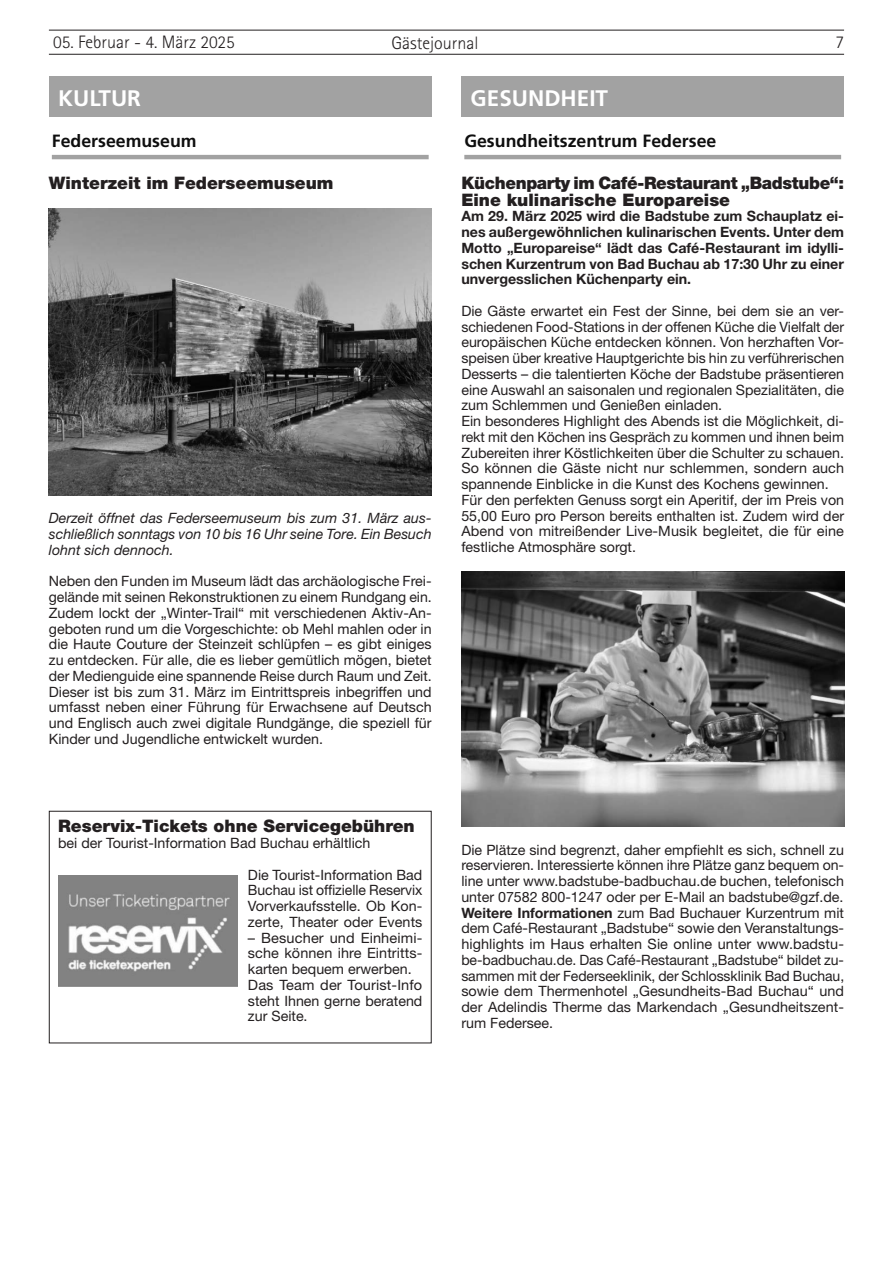
<style>
.page{position:relative;width:893px;height:1263px;background:#fff}
.page>*{position:absolute;margin:0;border:0;box-sizing:border-box;transform-origin:0 0}
.t1{font:700 22.5px "Frutiger LT Std";color:#fff}
.t2{font:300 18px "Rotis Sans Serif Std";color:#231f20}
.t3{font:700 17.7px "Frutiger LT Std";color:#0e0e0e}
.t4{font:900 17.25px/16.5px "Helvetica Neue LT Std";letter-spacing:-.02em;color:#231f20}
.t5{font:900 17.25px "Helvetica Neue LT Std";color:#231f20}
.t6{font:14.25px/15.8px "Helvetica Neue LT Std";color:#231f20;text-align:justify}
.t7{font:700 14.25px/15.8px "Helvetica Neue LT Std";color:#231f20;text-align:justify}
.t8{font:italic 14.25px/15.8px "Helvetica Neue LT Std";color:#231f20;text-align:justify}
.s1{font-weight:700}
</style>
<div class="page">
<hr style="left:49px;top:30px;width:795px;height:1px;background:#231f20">
<hr style="left:49px;top:54px;width:795px;height:1px;background:#231f20">
<div style="left:49px;top:76px;width:383px;height:41px;background:#a2a2a2"></div>
<hr style="left:52px;top:155px;width:377px;height:4px;background:#a2a2a2">
<img style="left:49px;top:209px;width:383px;height:287px">
<img style="left:58px;top:875px;width:179px;height:111px">
<div style="left:49px;top:811px;width:383px;height:232px;border:1px solid #231f20"></div>
<div style="left:461px;top:76px;width:383px;height:41px;background:#a2a2a2"></div>
<hr style="left:464px;top:155px;width:377px;height:4px;background:#a2a2a2">
<img style="left:461px;top:572px;width:383px;height:255px">
<p class="t2" style="left:53px;top:31px;width:183px">05. Februar - 4. März 2025</p>
<p class="t2" style="left:392px;top:32px;width:88px">Gästejournal</p>
<p class="t2" style="left:835px;top:31px;width:10px">7</p>
<h1 class="t1" style="left:58px;top:85px;width:84px">KULTUR</h1>
<p class="t3" style="left:52px;top:131px;width:146px">Federseemuseum</p>
<p class="t5" style="left:49px;top:173px;width:286px">Winterzeit im Federseemuseum</p>
<h1 class="t1" style="left:471px;top:85px;width:139px">GESUNDHEIT</h1>
<p class="t3" style="left:464px;top:131px;width:254px">Gesundheitszentrum Federsee</p>
<p class="t4" style="left:461px;top:175px;width:384px">Küchenparty im Café-Restaurant „Badstube“:<br>Eine kulinarische Europareise</p>
<p class="t7" style="left:461px;top:208px;width:384px">Am 29. März 2025 wird die Badstube zum Schauplatz ei&shy;nes außergewöhnlichen kulinarischen Events. Unter dem Motto „Europareise“ lädt das Café-Restaurant im idylli&shy;schen Kurzentrum von Bad Buchau ab 17:30 Uhr zu einer unvergesslichen Küchenparty ein.</p>
<p class="t6" style="left:461px;top:303px;width:384px;text-align:left">Die Gäste erwartet ein Fest der Sinne, bei dem sie an ver&shy;schiedenen Food-Stations in der offenen Küche die Vielfalt der europäischen Küche entdecken können. Von herzhaften Vor&shy;speisen über kreative Hauptgerichte bis hin zu verführerischen Desserts – die talentierten Köche der Badstube präsentieren eine Auswahl an saisonalen und regionalen Spezialitäten, die zum Schlemmen und Genießen einladen.<br>Ein besonderes Highlight des Abends ist die Möglichkeit, di&shy;rekt mit den Köchen ins Gespräch zu kommen und ihnen beim Zubereiten ihrer Köstlichkeiten über die Schulter zu schauen.<br>So können die Gäste nicht nur schlemmen, sondern auch spannende Einblicke in die Kunst des Kochens gewinnen.<br>Für den perfekten Genuss sorgt ein Aperitif, der im Preis von 55,00 Euro pro Person bereits enthalten ist. Zudem wird der Abend von mitreißender Live-Musik begleitet, die für eine festliche Atmosphäre sorgt.</p>
<p class="t8" style="left:49px;top:510px;width:384px">Derzeit öffnet das Federseemuseum bis zum 31. März aus&shy;schließlich sonntags von 10 bis 16 Uhr seine Tore. Ein Besuch lohnt sich dennoch.</p>
<p class="t6" style="left:49px;top:573px;width:384px">Neben den Funden im Museum lädt das archäologische Frei&shy;gelände mit seinen Rekonstruktionen zu einem Rundgang ein.<br>Zudem lockt der „Winter-Trail“ mit verschiedenen Aktiv-An&shy;geboten rund um die Vorgeschichte: ob Mehl mahlen oder in die Haute Couture der Steinzeit schlüpfen – es gibt einiges zu entdecken. Für alle, die es lieber gemütlich mögen, bietet der Medienguide eine spannende Reise durch Raum und Zeit.<br>Dieser ist bis zum 31. März im Eintrittspreis inbegriffen und umfasst neben einer Führung für Erwachsene auf Deutsch und Englisch auch zwei digitale Rundgänge, die speziell für Kinder und Jugendliche entwickelt wurden.</p>
<p class="t5" style="left:58px;top:816px;width:358px">Reservix-Tickets ohne Servicegebühren</p>
<p class="t6" style="left:58px;top:835px;width:314px">bei der Tourist-Information Bad Buchau erhältlich</p>
<p class="t6" style="left:248px;top:866px;width:176px">Die Tourist-Information Bad Buchau ist offizielle Reservix Vorverkaufsstelle. Ob Kon&shy;zerte, Theater oder Events</p>
<p class="t6" style="left:248px;top:929px;width:176px;text-align:left">– Besucher und Einheimi&shy;sche können ihre Eintritts&shy;karten bequem erwerben.<br>Das Team der Tourist-Info steht Ihnen gerne beratend zur Seite.</p>
<p class="t6" style="left:461px;top:841px;width:384px">Die Plätze sind begrenzt, daher empfiehlt es sich, schnell zu reservieren. Interessierte können ihre Plätze ganz bequem on&shy;line unter www.badstube-badbuchau.de buchen, telefonisch unter 07582 800-1247 oder per E-Mail an badstube@gzf.de.<br><span class="s1">Weitere Informationen</span> zum Bad Buchauer Kurzentrum mit dem Café-Restaurant „Badstube“ sowie den Veranstaltungs&shy;highlights im Haus erhalten Sie online unter www.badstu&shy;be-badbuchau.de. Das Café-Restaurant „Badstube“ bildet zu&shy;sammen mit der Federseeklinik, der Schlossklinik Bad Buchau, sowie dem Thermenhotel „Gesundheits-Bad Buchau“ und der Adelindis Therme das Markendach „Gesundheitszent&shy;rum Federsee.</p>
</div>
